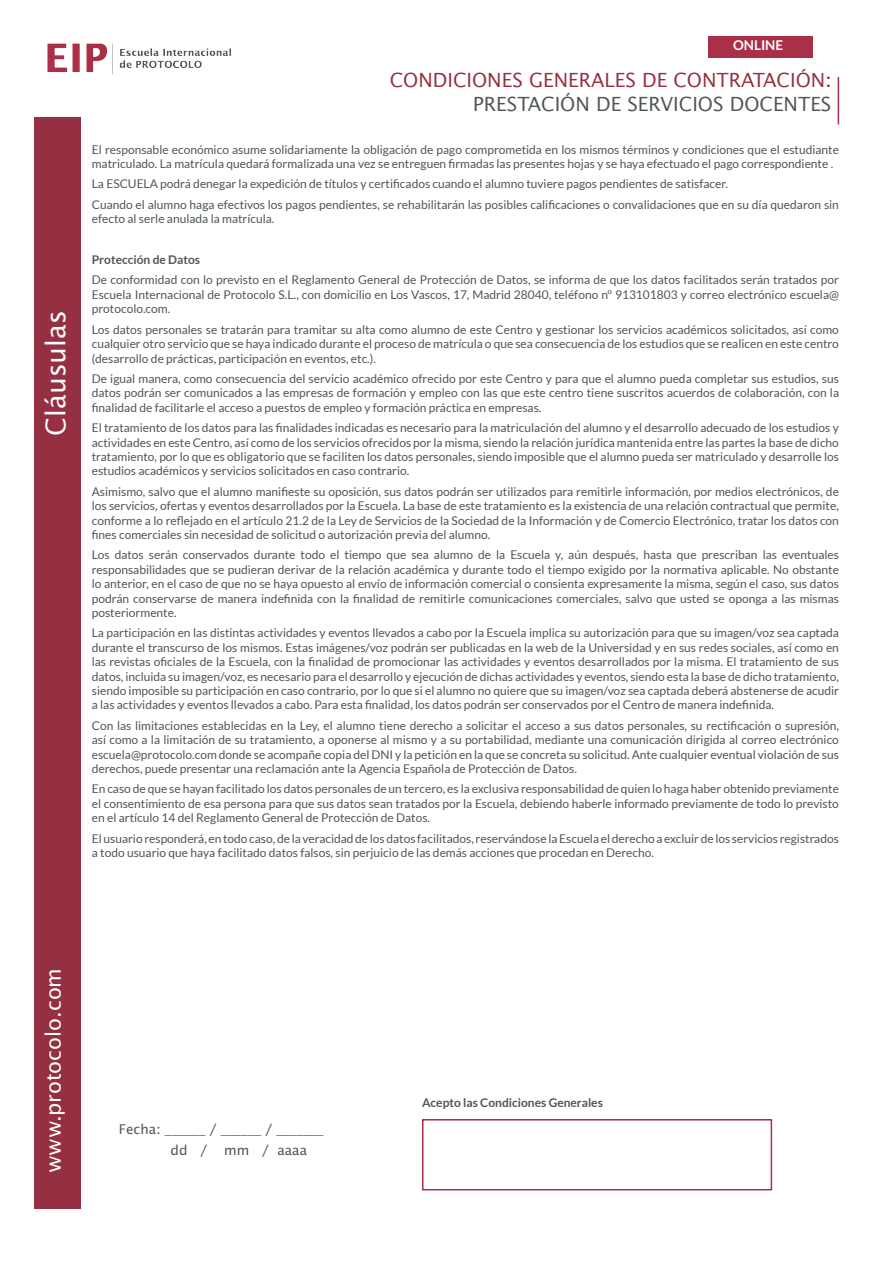
<style>
.page{position:relative;width:893px;height:1263px;background:#fff}
.page>*{position:absolute;margin:0;border:0;box-sizing:border-box;transform-origin:0 0}
.Principal{font:27px "Lucida Sans Std";color:#fff}
.Principal-2{font:21px "Lucida Sans Std";color:#fff}
.Principal-3{font:19.5px/23.4px "Lucida Sans Std";color:#953042;text-align:right}
.Principal-4{font:13.5px "Lucida Sans Std";color:#4f5559}
.Principal-5{font:700 13.5px "Lato";color:#fff}
.condiciones{font:12px/14.4px "Lato";color:#4f5559;text-align:justify}
.condiciones-2{font:700 12px "Lato";color:#4f5559}
.s1{color:#4f5559}
</style>
<div class="page">
<div style="left:422px;top:1119px;width:350px;height:71px;border:2px solid #aa3047"></div>
<div style="left:708px;top:36px;width:104px;height:22px;background:#aa3047"></div>
<hr style="left:838px;top:77px;width:1px;height:48px;background:#aa3047">
<div style="left:34px;top:118px;width:47px;height:1091px;background:#953042"></div>
<img style="left:47px;top:43px;width:184px;height:31px">
<p class="Principal" style="left:40px;top:436px;width:127px;rotate:-90deg">Cláusulas</p>
<p class="Principal-5" style="left:733px;top:38px;width:52px">ONLINE</p>
<p class="Principal-3" style="left:390px;top:69px;width:443px">CONDICIONES GENERALES DE CONTRATACIÓN:<br><span class="s1">PRESTACIÓN DE SERVICIOS DOCENTES</span></p>
<p class="condiciones" style="left:92px;top:142px;width:749px">El responsable económico asume solidariamente la obligación de pago comprometida en los mismos términos y condiciones que el estudiante matriculado. La matrícula quedará formalizada una vez se entreguen firmadas las presentes hojas y se haya efectuado el pago correspondiente .</p>
<p class="condiciones" style="left:92px;top:177px;width:638px">La ESCUELA podrá denegar la expedición de títulos y certificados cuando el alumno tuviere pagos pendientes de satisfacer.</p>
<p class="condiciones" style="left:92px;top:197px;width:749px">Cuando el alumno haga efectivos los pagos pendientes, se rehabilitarán las posibles calificaciones o convalidaciones que en su día quedaron sin efecto al serle anulada la matrícula.</p>
<p class="condiciones-2" style="left:92px;top:253px;width:110px">Protección de Datos</p>
<p class="condiciones" style="left:92px;top:273px;width:749px">De conformidad con lo previsto en el Reglamento General de Protección de Datos, se informa de que los datos facilitados serán tratados por Escuela Internacional de Protocolo S.L., con domicilio en Los Vascos, 17, Madrid 28040, teléfono nº 913101803 y correo electrónico escuela@ protocolo.com.</p>
<p class="condiciones" style="left:92px;top:322px;width:749px">Los datos personales se tratarán para tramitar su alta como alumno de este Centro y gestionar los servicios académicos solicitados, así como cualquier otro servicio que se haya indicado durante el proceso de matrícula o que sea consecuencia de los estudios que se realicen en este centro (desarrollo de prácticas, participación en eventos, etc.).</p>
<p class="condiciones" style="left:92px;top:371px;width:749px">De igual manera, como consecuencia del servicio académico ofrecido por este Centro y para que el alumno pueda completar sus estudios, sus datos podrán ser comunicados a las empresas de formación y empleo con las que este centro tiene suscritos acuerdos de colaboración, con la finalidad de facilitarle el acceso a puestos de empleo y formación práctica en empresas.</p>
<p class="condiciones" style="left:92px;top:420px;width:749px">El tratamiento de los datos para las finalidades indicadas es necesario para la matriculación del alumno y el desarrollo adecuado de los estudios y actividades en este Centro, así como de los servicios ofrecidos por la misma, siendo la relación jurídica mantenida entre las partes la base de dicho tratamiento, por lo que es obligatorio que se faciliten los datos personales, siendo imposible que el alumno pueda ser matriculado y desarrolle los estudios académicos y servicios solicitados en caso contrario.</p>
<p class="condiciones" style="left:92px;top:484px;width:749px">Asimismo, salvo que el alumno manifieste su oposición, sus datos podrán ser utilizados para remitirle información, por medios electrónicos, de los servicios, ofertas y eventos desarrollados por la Escuela. La base de este tratamiento es la existencia de una relación contractual que permite, conforme a lo reflejado en el artículo 21.2 de la Ley de Servicios de la Sociedad de la Información y de Comercio Electrónico, tratar los datos con fines comerciales sin necesidad de solicitud o autorización previa del alumno.</p>
<p class="condiciones" style="left:92px;top:548px;width:749px">Los datos serán conservados durante todo el tiempo que sea alumno de la Escuela y, aún después, hasta que prescriban las eventuales responsabilidades que se pudieran derivar de la relación académica y durante todo el tiempo exigido por la normativa aplicable. No obstante lo anterior, en el caso de que no se haya opuesto al envío de información comercial o consienta expresamente la misma, según el caso, sus datos podrán conservarse de manera indefinida con la finalidad de remitirle comunicaciones comerciales, salvo que usted se oponga a las mismas posteriormente.</p>
<p class="condiciones" style="left:92px;top:626px;width:749px">La participación en las distintas actividades y eventos llevados a cabo por la Escuela implica su autorización para que su imagen/voz sea captada durante el transcurso de los mismos. Estas imágenes/voz podrán ser publicadas en la web de la Universidad y en sus redes sociales, así como en las revistas oficiales de la Escuela, con la finalidad de promocionar las actividades y eventos desarrollados por la misma. El tratamiento de sus datos, incluida su imagen/voz, es necesario para el desarrollo y ejecución de dichas actividades y eventos, siendo esta la base de dicho tratamiento, siendo imposible su participación en caso contrario, por lo que si el alumno no quiere que su imagen/voz sea captada deberá abstenerse de acudir a las actividades y eventos llevados a cabo. Para esta finalidad, los datos podrán ser conservados por el Centro de manera indefinida.</p>
<p class="condiciones" style="left:92px;top:718px;width:749px">Con las limitaciones establecidas en la Ley, el alumno tiene derecho a solicitar el acceso a sus datos personales, su rectificación o supresión, así como a la limitación de su tratamiento, a oponerse al mismo y a su portabilidad, mediante una comunicación dirigida al correo electrónico escuela@protocolo.com donde se acompañe copia del DNI y la petición en la que se concreta su solicitud. Ante cualquier eventual violación de sus derechos, puede presentar una reclamación ante la Agencia Española de Protección de Datos.</p>
<p class="condiciones" style="left:92px;top:782px;width:749px">En caso de que se hayan facilitado los datos personales de un tercero, es la exclusiva responsabilidad de quien lo haga haber obtenido previamente el consentimiento de esa persona para que sus datos sean tratados por la Escuela, debiendo haberle informado previamente de todo lo previsto en el artículo 14 del Reglamento General de Protección de Datos.</p>
<p class="condiciones" style="left:92px;top:831px;width:749px">El usuario responderá, en todo caso, de la veracidad de los datos facilitados, reservándose la Escuela el derecho a excluir de los servicios registrados a todo usuario que haya facilitado datos falsos, sin perjuicio de las demás acciones que procedan en Derecho.</p>
<p class="Principal-2" style="left:41px;top:1173px;width:207px;rotate:-90deg">www.protocolo.com</p>
<p class="Principal-4" style="left:119px;top:1121px;width:206px">Fecha: ______ / ______ / _______</p>
<p class="Principal-4" style="left:171px;top:1142px;width:38px">dd /</p>
<p class="Principal-4" style="left:224px;top:1142px;width:85px">mm / aaaa</p>
<p class="condiciones-2" style="left:422px;top:1096px;width:182px">Acepto las Condiciones Generales</p>
</div>
